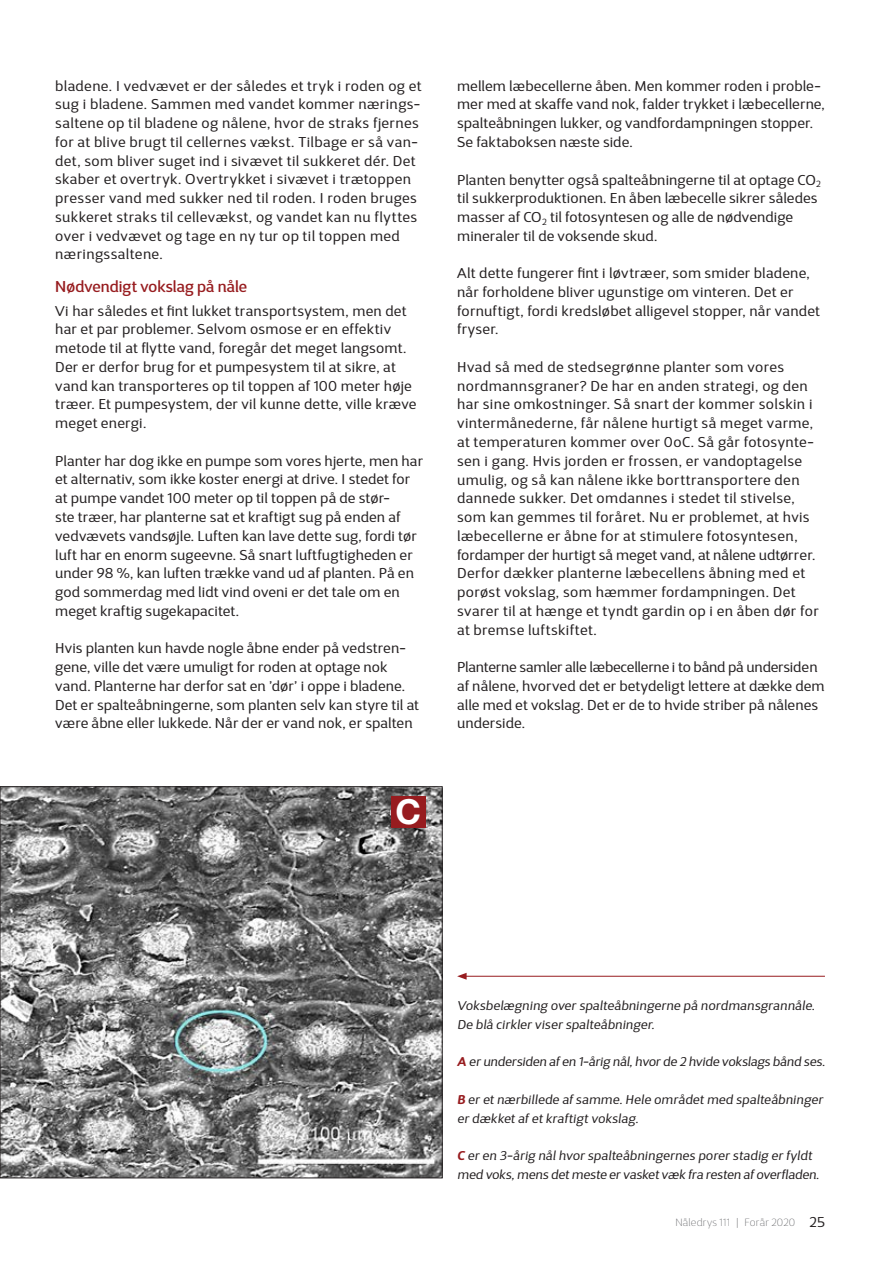
<style>
.page{position:relative;width:893px;height:1263px;background:#fff}
.page>*{position:absolute;margin:0;border:0;box-sizing:border-box;transform-origin:0 0}
.t1{font:700 34.5px "Helvetica Neue LT Std";color:#fff}
.t2{font:500 15.75px "D Sari";letter-spacing:.005em;color:#971c1f}
.t3{font:14.25px/18.8px "D Sari";letter-spacing:.02em;color:#231f20}
.t4{font:italic 12.75px/18.8px "D Sari";letter-spacing:.01em;color:#231f20}
.t5{font:100 10.5px "D Sari";letter-spacing:.02em;color:#6c6d70}
.s1{font-weight:700;color:#971c1f}
.s2{font-weight:400;font-size:14.25px;color:#231f20}
</style>
<div class="page">
<img style="left:2px;top:788px;width:438px;height:388px">
<div style="left:391px;top:796px;width:35px;height:32px;background:#971c1f"></div>
<hr style="left:464px;top:976px;width:361px;height:1px;background:#971c1f">
<svg style="left:457px;top:973px;width:10px;height:7px"></svg>
<p class="t3" style="left:55px;top:76px;width:368px">bladene. I vedvævet er der således et tryk i roden og et sug i bladene. Sammen med vandet kommer nærings&shy;saltene op til bladene og nålene, hvor de straks fjernes for at blive brugt til cellernes vækst. Tilbage er så van&shy;det, som bliver suget ind i sivævet til sukkeret dér. Det skaber et overtryk. Overtrykket i sivævet i trætoppen presser vand med sukker ned til roden. I roden bruges sukkeret straks til cellevækst, og vandet kan nu flyttes over i vedvævet og tage en ny tur op til toppen med næringssaltene.</p>
<p class="t2" style="left:55px;top:277px;width:193px">Nødvendigt vokslag på nåle</p>
<p class="t3" style="left:55px;top:301px;width:363px">Vi har således et fint lukket transportsystem, men det har et par problemer. Selvom osmose er en effektiv metode til at flytte vand, foregår det meget langsomt.<br>Der er derfor brug for et pumpesystem til at sikre, at vand kan transporteres op til toppen af 100 meter høje træer. Et pumpesystem, der vil kunne dette, ville kræve meget energi.</p>
<p class="t3" style="left:55px;top:451px;width:369px">Planter har dog ikke en pumpe som vores hjerte, men har et alternativ, som ikke koster energi at drive. I stedet for at pumpe vandet 100 meter op til toppen på de stør-<br>ste træer, har planterne sat et kraftigt sug på enden af vedvævets vandsøjle. Luften kan lave dette sug, fordi tør luft har en enorm sugeevne. Så snart luftfugtigheden er under 98 %, kan luften trække vand ud af planten. På en god sommerdag med lidt vind oveni er det tale om en meget kraftig sugekapacitet.</p>
<p class="t3" style="left:55px;top:639px;width:365px">Hvis planten kun havde nogle åbne ender på vedstren&shy;gene, ville det være umuligt for roden at optage nok vand. Planterne har derfor sat en ’dør’ i oppe i bladene.<br>Det er spalteåbningerne, som planten selv kan styre til at være åbne eller lukkede. Når der er vand nok, er spalten</p>
<h1 class="t1" style="left:395px;top:790px;width:27px">C</h1>
<p class="t3" style="left:457px;top:76px;width:369px">mellem læbecellerne åben. Men kommer roden i proble&shy;mer med at skaffe vand nok, falder trykket i læbecellerne, spalteåbningen lukker, og vandfordampningen stopper.<br>Se faktaboksen næste side.</p>
<p class="t3" style="left:457px;top:170px;width:365px">Planten benytter også spalteåbningerne til at optage CO<sub>2 </sub>til sukkerproduktionen. En åben læbecelle sikrer således masser af CO<sub>2</sub> til fotosyntesen og alle de nødvendige mineraler til de voksende skud.</p>
<p class="t3" style="left:457px;top:264px;width:364px">Alt dette fungerer fint i løvtræer, som smider bladene, når forholdene bliver ugunstige om vinteren. Det er fornuftigt, fordi kredsløbet alligevel stopper, når vandet fryser.</p>
<p class="t3" style="left:457px;top:357px;width:363px">Hvad så med de stedsegrønne planter som vores nordmannsgraner? De har en anden strategi, og den har sine omkostninger. Så snart der kommer solskin i vintermånederne, får nålene hurtigt så meget varme, at temperaturen kommer over 0oC. Så går fotosynte&shy;sen i gang. Hvis jorden er frossen, er vandoptagelse umulig, og så kan nålene ikke borttransportere den dannede sukker. Det omdannes i stedet til stivelse, som kan gemmes til foråret. Nu er problemet, at hvis læbecellerne er åbne for at stimulere fotosyntesen, fordamper der hurtigt så meget vand, at nålene udtørrer.<br>Derfor dækker planterne læbecellens åbning med et porøst vokslag, som hæmmer fordampningen. Det svarer til at hænge et tyndt gardin op i en åben dør for at bremse luftskiftet.</p>
<p class="t3" style="left:457px;top:658px;width:369px">Planterne samler alle læbecellerne i to bånd på undersiden af nålene, hvorved det er betydeligt lettere at dække dem alle med et vokslag. Det er de to hvide striber på nålenes underside.</p>
<p class="t4" style="left:457px;top:996px;width:359px">Voksbelægning over spalteåbningerne på nordmansgrannåle.<br>De blå cirkler viser spalteåbninger.</p>
<p class="t4" style="left:457px;top:1052px;width:369px"><span class="s1">A</span> er undersiden af en 1-årig nål, hvor de 2 hvide vokslags bånd ses.</p>
<p class="t4" style="left:457px;top:1090px;width:367px"><span class="s1">B</span> er et nærbillede af samme. Hele området med spalteåbninger er dækket af et kraftigt vokslag.</p>
<p class="t4" style="left:457px;top:1146px;width:363px"><span class="s1">C</span> er en 3-årig nål hvor spalteåbningernes porer stadig er fyldt med voks, mens det meste er vasket væk fra resten af overfladen.</p>
<p class="t5" style="left:675px;top:1216px;width:151px">Nåledrys 111 | Forår 2020 <span class="s2">25</span></p>
</div>
